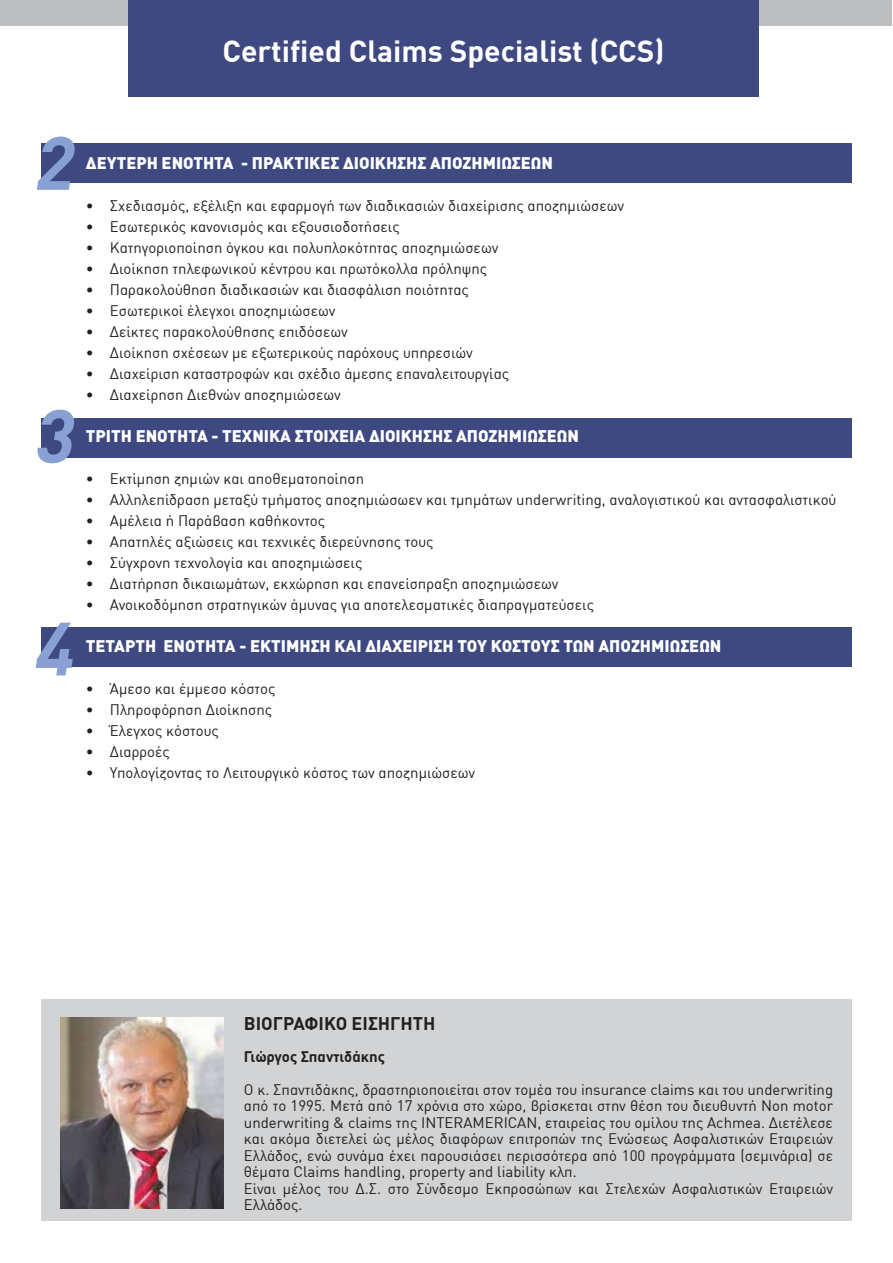
<style>
.page{position:relative;width:893px;height:1263px;background:#fff}
.page>*{position:absolute;margin:0;border:0;box-sizing:border-box;transform-origin:0 0}
.t1{font:italic 700 74.25px "DIN Greek";color:#89a0d2}
.t2{font:700 30px "DIN Greek";color:#fff}
.t3{font:700 18px "DIN Greek";color:#231f20}
.t4{font:900 16.5px "DIN Greek";color:#fff}
.t5{font:15px/16.5px "DIN Greek";color:#231f20}
.t6{font:700 15px "DIN Greek";color:#231f20}
</style>
<div class="page">
<div style="left:41px;top:144px;width:810px;height:39px;background:#3e4982"></div>
<div style="left:41px;top:628px;width:810px;height:39px;background:#3e4982"></div>
<div style="left:41px;top:418px;width:810px;height:39px;background:#3e4982"></div>
<div style="left:41px;top:1000px;width:810px;height:221px;background:#d1d3d4"></div>
<div style="left:0;top:0;width:892px;height:26px;background:#bcbec0"></div>
<div style="left:129px;top:0;width:630px;height:96px;background:#3e4982"></div>
<img style="left:61px;top:1017px;width:162px;height:191px">
<h2 class="t2" style="left:223px;top:33px;width:444px">Certified Claims Specialist (CCS)</h2>
<h1 class="t1" style="left:32px;top:119px;width:54px">2</h1>
<p class="t4" style="left:86px;top:153px;width:469px">ΔΕΥΤΕΡΗ ΕΝΟΤΗΤΑ - ΠΡΑΚΤΙΚΕΣ ΔΙΟΙΚΗΣΗΣ ΑΠΟΖΗΜΙΩΣΕΩΝ</p>
<p class="t5" style="left:86px;top:198px;width:540px">• Σχεδιασµός, εξέλιξη και εφαρµογή των διαδικασιών διαχείρισης αποζηµιώσεων</p>
<p class="t5" style="left:86px;top:219px;width:315px">• Εσωτερικός κανονισµός και εξουσιοδοτήσεις</p>
<p class="t5" style="left:86px;top:240px;width:414px">• Κατηγοριοποίηση όγκου και πολυπλοκότητας αποζηµιώσεων</p>
<p class="t5" style="left:86px;top:261px;width:403px">• Διοίκηση τηλεφωνικού κέντρου και πρωτόκολλα πρόληψης</p>
<p class="t5" style="left:86px;top:282px;width:384px">• Παρακολούθηση διαδικασιών και διασφάλιση ποιότητας</p>
<p class="t5" style="left:86px;top:303px;width:251px">• Εσωτερικοί έλεγχοι αποζηµιώσεων</p>
<p class="t5" style="left:86px;top:324px;width:263px">• Δείκτες παρακολούθησης επιδόσεων</p>
<p class="t5" style="left:86px;top:345px;width:388px">• Διοίκηση σχέσεων µε εξωτερικούς παρόχους υπηρεσιών</p>
<p class="t5" style="left:86px;top:366px;width:425px">• Διαχείριση καταστροφών και σχέδιο άµεσης επαναλειτουργίας</p>
<p class="t5" style="left:86px;top:387px;width:256px">• Διαχείρηση Διεθνών αποζηµιώσεων</p>
<p class="t4" style="left:86px;top:426px;width:495px">ΤΡΙΤΗ ΕΝΟΤΗΤΑ - ΤΕΧΝΙΚΑ ΣΤΟΙΧΕΙΑ ΔΙΟΙΚΗΣΗΣ ΑΠΟΖΗΜΙΩΣΕΩΝ</p>
<p class="t5" style="left:86px;top:471px;width:280px">• Εκτίµηση ζηµιών και αποθεµατοποίηση</p>
<p class="t5" style="left:86px;top:492px;width:752px">• Αλληλεπίδραση µεταξύ τµήµατος αποζηµιώσωεν και τµηµάτων underwriting, αναλογιστικού και αντασφαλιστικού</p>
<p class="t5" style="left:86px;top:513px;width:241px">• Αµέλεια ή Παράβαση καθήκοντος</p>
<p class="t5" style="left:86px;top:534px;width:349px">• Απατηλές αξιώσεις και τεχνικές διερεύνησης τους</p>
<p class="t5" style="left:86px;top:555px;width:278px">• Σύγχρονη τεχνολογία και αποζηµιώσεις</p>
<p class="t5" style="left:86px;top:576px;width:474px">• Διατήρηση δικαιωµάτων, εκχώρηση και επανείσπραξη αποζηµιώσεων</p>
<p class="t5" style="left:86px;top:597px;width:510px">• Ανοικοδόµηση στρατηγικών άµυνας για αποτελεσµατικές διαπραγµατεύσεις</p>
<p class="t4" style="left:86px;top:636px;width:637px">ΤΕΤΑΡΤΗ ΕΝΟΤΗΤΑ - ΕΚΤΙΜΗΣΗ ΚΑΙ ΔΙΑΧΕΙΡΙΣΗ ΤΟΥ ΚΟΣΤΟΥΣ ΤΩΝ ΑΠΟΖΗΜΙΩΣΕΩΝ</p>
<p class="t5" style="left:86px;top:681px;width:191px">• Άµεσο και έµµεσο κόστος</p>
<p class="t5" style="left:86px;top:702px;width:188px">• Πληροφόρηση Διοίκησης</p>
<p class="t5" style="left:86px;top:723px;width:134px">• Έλεγχος κόστους</p>
<p class="t5" style="left:86px;top:744px;width:85px">• Διαρροές</p>
<p class="t5" style="left:86px;top:765px;width:391px">• Υπολογίζοντας το Λειτουργικό κόστος των αποζηµιώσεων</p>
<h1 class="t1" style="left:32px;top:392px;width:54px">3</h1>
<h1 class="t1" style="left:32px;top:605px;width:54px">4</h1>
<p class="t3" style="left:244px;top:1013px;width:193px">BIOΓΡΑΦΙΚΟ ΕΙΣΗΓΗΤΗ</p>
<p class="t6" style="left:244px;top:1047px;width:142px">Γιώργος Σπαντιδάκης</p>
<p class="t5" style="left:244px;top:1081px;width:591px">Ο κ. Σπαντιδάκης, δραστηριοποιείται στον τοµέα του insurance claims και του underwriting από το 1995. Μετά από 17 χρόνια στο χώρο, βρίσκεται στην θέση του διευθυντή Non motor underwriting &amp; claims της INTERAMERICAN, εταιρείας του οµίλου της Achmea. Διετέλεσε και ακόµα διετελεί ώς µέλος διαφόρων επιτροπών της Ενώσεως Ασφαλιστικών Εταιρειών Ελλάδος, ενώ συνάµα έχει παρουσιάσει περισσότερα από 100 προγράµµατα (σεµινάρια) σε θέµατα Claims handling, property and liability κλπ.<br>Είναι µέλος του Δ.Σ. στο Σύνδεσµο Εκπροσώπων και Στελεχών Ασφαλιστικών Εταιρειών Ελλάδος.</p>
</div>
